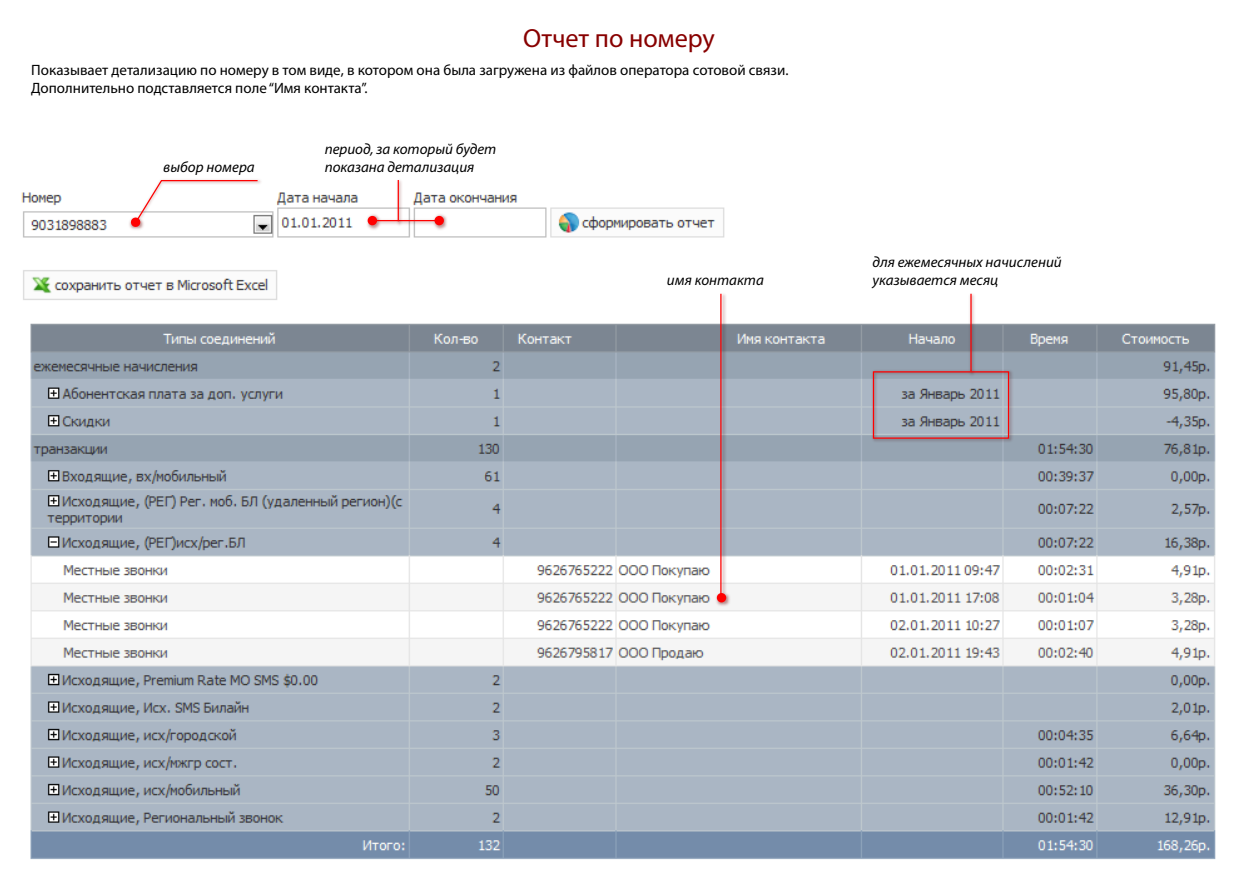
<style>
.page{position:relative;width:1238px;height:875px;background:#fff}
.page>*{position:absolute;margin:0;border:0;box-sizing:border-box;transform-origin:0 0}
.t1{font:26.25px "Myriad Pro";color:#800}
.t2{font:15px/18px "Myriad Pro";color:#000}
.t3{font:italic 15px/18px "Myriad Pro";color:#000}
</style>
<div class="page">
<img style="left:21px;top:192px;width:1195px;height:668px">
<img style="left:968px;top:291px;width:8px;height:78px">
<hr style="left:970px;top:294px;width:1px;height:77px;background:#f00">
<img style="left:869px;top:369px;width:146px;height:75px">
<div style="left:872px;top:371px;width:137px;height:68px;border:1px solid #f00"></div>
<img style="left:128px;top:180px;width:136px;height:52px">
<svg style="left:130px;top:179px;width:129px;height:49px"></svg>
<img style="left:714px;top:291px;width:17px;height:317px">
<hr style="left:720px;top:294px;width:1px;height:304px;background:#f00">
<div style="left:717px;top:593px;width:9px;height:9px;background:#f00;border-radius:50%"></div>
<img style="left:365px;top:212px;width:84px;height:19px">
<hr style="left:372px;top:220px;width:67px;height:1px;background:#f00">
<div style="left:434px;top:216px;width:10px;height:9px;background:#f00;border-radius:50%"></div>
<div style="left:367px;top:216px;width:10px;height:9px;background:#f00;border-radius:50%"></div>
<img style="left:395px;top:180px;width:9px;height:46px">
<hr style="left:398px;top:180px;width:1px;height:41px;background:#f00">
<h1 class="t1" style="left:523px;top:22px;width:193px">Отчет по номеру</h1>
<p class="t2" style="left:31px;top:61px;width:758px">Показывает детализацию по номеру в том виде, в котором она была загружена из файлов оператора сотовой связи.<br>Дополнительно подставляется поле “Имя контакта”.</p>
<p class="t3" style="left:163px;top:157px;width:93px">выбор номера</p>
<p class="t3" style="left:325px;top:139px;width:173px">период, за который будет показана детализация</p>
<p class="t3" style="left:667px;top:271px;width:98px">имя контакта</p>
<p class="t3" style="left:872px;top:253px;width:191px">для ежемесячных начислений указывается месяц</p>
</div>
